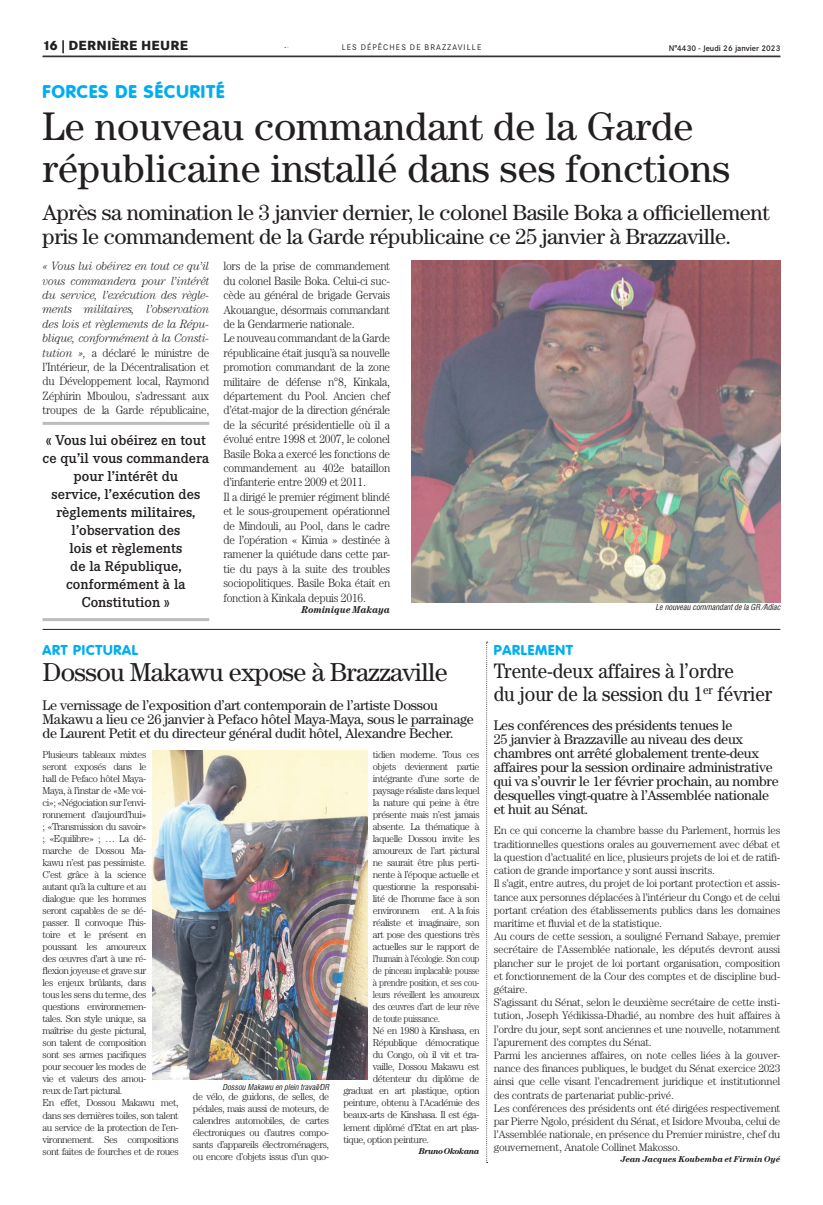
<style>
.page{position:relative;width:823px;height:1205px;background:#fff}
.page>*{position:absolute;margin:0;border:0;box-sizing:border-box;transform-origin:0 0}
.t1{font:40px/42px "Century";color:#231f20}
.t2{font:26px "Century";letter-spacing:-.025em;color:#231f20}
.t3{font:22px/24px "Century";letter-spacing:-.02em;color:#231f20}
.t4{font:21px/23px "Century";color:#231f20;scale:.9 1}
.t5{font:800 18px "Corporate Rounded";letter-spacing:.06em;color:#00aeef}
.t6{font:14px/14px "Century";letter-spacing:-.02em;color:#231f20}
.t7{font:500 14px/18px "Corporate EBQ";color:#231f20;text-align:center}
.t8{font:800 14px "Corporate Rounded";letter-spacing:.06em;color:#00aeef}
.t9{font:800 13px "Corporate SBQ";letter-spacing:.02em;color:#231f20}
.t10{font:300 12px/14.4px "Century";letter-spacing:-.025em;color:#231f20;scale:.93 1}
.t11{font:italic 300 12px/14.4px "Century";letter-spacing:-.025em;color:#231f20;text-align:justify;scale:.93 1}
.t12{font:300 11px/13.2px "Century";letter-spacing:-.025em;color:#231f20}
.t13{font:11px "Century";color:#ed028c}
.t14{font:300 10px/12px "Century";letter-spacing:-.05em;color:#231f20}
.t15{font:300 10px "Century";letter-spacing:-.05em;color:#231f20;scale:.9 1}
.t16{font:italic 700 10px "Century";color:#231f20;scale:.93 1}
.t17{font:italic 700 8.5px "Century";color:#231f20}
.t18{font:italic 700 8.5px "Century";letter-spacing:-.05em;color:#231f20}
.t19{font:italic 8px "Corporate Condensed";color:#231f20}
.t20{font:500 8px "Corporate SBQ";color:#231f20}
.t21{font:8px "Corporate SBQ";letter-spacing:.135em;color:#231f20}
.s1{color:#ffd500}
.s2{font-style:normal}
</style>
<div class="page">
<hr style="left:43px;top:56px;width:737px;height:1px;background:#231f20">
<hr style="left:43px;top:422px;width:166px;height:3px;background:#bcbdc0">
<hr style="left:43px;top:618px;width:166px;height:3px;background:#bcbdc0">
<img style="left:411px;top:261px;width:369px;height:341px">
<hr style="left:43px;top:629px;width:737px;height:1px;background:#231f20">
<svg style="left:486px;top:642px;width:1px;height:521px"></svg>
<img style="left:152px;top:750px;width:215px;height:330px">
<h3 class="t9" style="left:43px;top:38px;width:147px">16 | DERNIÈRE HEURE</h3>
<p class="t21" style="left:341px;top:43px;width:141px">LES DÉPÊCHES DE BRAZZAVILLE</p>
<p class="t20" style="left:668px;top:43px;width:113px">N°4430 - Jeudi 26 janvier 2023</p>
<p class="t13" style="left:284px;top:38px;width:7px">.<span class="s1">.</span></p>
<h3 class="t5" style="left:43px;top:81px;width:183px">FORCES DE SÉCURITÉ</h3>
<h1 class="t1" style="left:43px;top:104px;width:688px">Le nouveau commandant de la Garde républicaine installé dans ses fonctions</h1>
<h3 class="t3" style="left:43px;top:200px;width:728px">Après sa nomination le 3 janvier dernier, le colonel Basile Boka a officiellement pris le commandement de la Garde républicaine ce 25 janvier à Brazzaville.</h3>
<p class="t11" style="left:43px;top:259px;width:181px">« Vous lui obéirez en tout ce qu’il vous commandera pour l’intérêt du service, l’exécution des règle&shy;ments militaires, l’observation des lois et règlements de la Répu&shy;blique, conformément à la Consti&shy;tution », <span class="s2">a déclaré le ministre de l’Intérieur, de la Décentralisation et du Développement local, Raymond Zéphirin Mboulou, s’adressant aux troupes de la Garde républicaine,</span></p>
<p class="t10" style="left:223px;top:259px;width:181px">lors de la prise de commandement du colonel Basile Boka. Celui-ci suc&shy;cède au général de brigade Gervais Akouangue, désormais commandant de la Gendarmerie nationale.<br>Le nouveau commandant de la Garde républicaine était jusqu’à sa nouvelle promotion commandant de la zone militaire de défense n°8, Kinkala, département du Pool. Ancien chef d’état-major de la direction générale de la sécurité présidentielle où il a évolué entre 1998 et 2007, le colonel Basile Boka a exercé les fonctions de commandement au 402e bataillon d’infanterie entre 2009 et 2011.<br>Il a dirigé le premier régiment blindé et le sous-groupement opérationnel de Mindouli, au Pool, dans le cadre de l’opération « Kimia » destinée à ramener la quiétude dans cette par&shy;tie du pays à la suite des troubles sociopolitiques. Basile Boka était en fonction à Kinkala depuis 2016.</p>
<p class="t16" style="left:301px;top:603px;width:97px">Rominique Makaya</p>
<h3 class="t7" style="left:43px;top:431px;width:168px">« Vous lui obéirez en tout ce qu’il vous commandera pour l’intérêt du<br>service, l’exécution des règlements militaires, l’observation des<br>lois et règlements<br>de la République, conformément à la<br>Constitution »</h3>
<h3 class="t8" style="left:43px;top:642px;width:97px">ART PICTURAL</h3>
<h2 class="t2" style="left:43px;top:657px;width:406px">Dossou Makawu expose à Brazzaville</h2>
<h3 class="t6" style="left:43px;top:697px;width:432px">Le vernissage de l’exposition d’art contemporain de l’artiste Dossou<br>Makawu a lieu ce 26 janvier à Pefaco hôtel Maya-Maya, sous le parrainage de Laurent Petit et du directeur général dudit hôtel, Alexandre Becher.</h3>
<p class="t14" style="left:43px;top:749px;width:138px">Plusieurs tableaux mixtes<br>seront exposés dans le<br>hall de Pefaco hôtel Maya-<br>Maya, à l’instar de «Me voi-<br>ci»; «Négociation sur l’envi&shy;ronnement d’aujourd’hui»<br>; «Transmission du savoir»<br>; «Equilibre» ; … La dé-<br>marche de Dossou Ma-<br>kawu n’est pas pessimiste.<br>C’est grâce à la science<br>autant qu’à la culture et au dialogue que les hommes<br>seront capables de se dé-<br>passer. Il convoque l’his-<br>toire et le présent en poussant les amoureux<br>des œuvres d’art à une ré-<br>flexion joyeuse et grave sur<br>les enjeux brûlants, dans<br>tous les sens du terme, des questions environnemen-<br>tales. Son style unique, sa maîtrise du geste pictural,<br>son talent de composition<br>sont ses armes pacifiques<br>pour secouer les modes de<br>vie et valeurs des amou-<br>reux de l’art pictural.<br>En effet, Dossou Makawu met, dans ses dernières toiles, son talent au service de la protection de l’en&shy;vironnement. Ses compositions sont faites de fourches et de roues</p>
<p class="t19" style="left:222px;top:1082px;width:108px">Dossou Makawu en plein travail/DR</p>
<p class="t14" style="left:193px;top:1090px;width:138px;text-align:justify">de vélo, de guidons, de selles, de pédales, mais aussi de moteurs, de calendres automobiles, de cartes électroniques ou d’autres compo&shy;sants d’appareils électroménagers, ou encore d’objets issus d’un quo-</p>
<p class="t14" style="left:372px;top:749px;width:108px">tidien moderne. Tous ces</p>
<p class="t14" style="left:372px;top:761px;width:108px">objets deviennent partie</p>
<p class="t14" style="left:372px;top:773px;width:108px">intégrante d’une sorte de</p>
<p class="t14" style="left:372px;top:785px;width:108px">paysage réaliste dans lequel</p>
<p class="t14" style="left:372px;top:797px;width:108px">la nature qui peine à être</p>
<p class="t14" style="left:372px;top:809px;width:108px">présente mais n’est jamais</p>
<p class="t14" style="left:372px;top:821px;width:108px">absente. La thématique à</p>
<p class="t14" style="left:372px;top:833px;width:108px">laquelle Dossou invite les</p>
<p class="t14" style="left:372px;top:845px;width:108px">amoureux de l’art pictural</p>
<p class="t14" style="left:372px;top:857px;width:108px">ne saurait être plus perti-</p>
<p class="t14" style="left:372px;top:869px;width:108px">nente à l’époque actuelle et</p>
<p class="t14" style="left:372px;top:881px;width:108px">questionne la responsabi-</p>
<p class="t14" style="left:372px;top:893px;width:108px">lité de l’homme face à son</p>
<p class="t14" style="left:372px;top:905px;width:108px">environnem ent. A la fois</p>
<p class="t14" style="left:372px;top:917px;width:108px">réaliste et imaginaire, son</p>
<p class="t14" style="left:372px;top:929px;width:108px">art pose des questions très</p>
<p class="t14" style="left:372px;top:941px;width:108px">actuelles sur le rapport de</p>
<p class="t15" style="left:372px;top:953px;width:120px">l’humain à l’écologie. Son coup</p>
<p class="t15" style="left:372px;top:965px;width:120px">de pinceau implacable pousse</p>
<p class="t15" style="left:372px;top:977px;width:120px">à prendre position, et ses cou-</p>
<p class="t15" style="left:372px;top:989px;width:120px">leurs réveillent les amoureux</p>
<p class="t15" style="left:372px;top:1001px;width:120px">des œuvres d’art de leur rêve</p>
<p class="t15" style="left:372px;top:1013px;width:76px">de toute puissance.</p>
<p class="t14" style="left:372px;top:1025px;width:108px">Né en 1980 à Kinshasa, en</p>
<p class="t14" style="left:372px;top:1037px;width:108px">République démocratique</p>
<p class="t14" style="left:372px;top:1049px;width:108px">du Congo, où il vit et tra-</p>
<p class="t14" style="left:372px;top:1061px;width:108px">vaille, Dossou Makawu est</p>
<p class="t14" style="left:372px;top:1073px;width:108px">détenteur du diplôme de</p>
<p class="t14" style="left:343px;top:1085px;width:138px">graduat en art plastique, option</p>
<p class="t14" style="left:343px;top:1097px;width:138px">peinture, obtenu à l’Académie des</p>
<p class="t14" style="left:343px;top:1109px;width:138px">beaux-arts de Kinshasa. Il est éga-</p>
<p class="t14" style="left:343px;top:1121px;width:138px">lement diplômé d’Etat en art plas-</p>
<p class="t14" style="left:343px;top:1133px;width:87px">tique, option peinture.</p>
<p class="t18" style="left:418px;top:1145px;width:62px">Bruno Okokana</p>
<p class="t19" style="left:655px;top:602px;width:126px">Le nouveau commandant de la GR /Adiac</p>
<h3 class="t8" style="left:493px;top:642px;width:80px">PARLEMENT</h3>
<h3 class="t4" style="left:493px;top:659px;width:311px">Trente-deux affaires à l’ordre<br>du jour de la session du 1<sup>er</sup> février</h3>
<p class="t6" style="left:493px;top:717px;width:286px">Les conférences des présidents tenues le<br>25 janvier à Brazzaville au niveau des deux chambres ont arrêté globalement trente-deux affaires pour la session ordinaire administrative qui va s’ouvrir le 1er février prochain, au nombre desquelles vingt-quatre à l’Assemblée nationale et huit au Sénat.</p>
<p class="t12" style="left:493px;top:824px;width:288px">En ce qui concerne la chambre basse du Parlement, hormis les traditionnelles questions orales au gouvernement avec débat et la question d’actualité en lice, plusieurs projets de loi et de ratifi&shy;cation de grande importance y sont aussi inscrits.<br>Il s’agit, entre autres, du projet de loi portant protection et assis&shy;tance aux personnes déplacées à l’intérieur du Congo et de celui portant création des établissements publics dans les domaines maritime et fluvial et de la statistique.<br>Au cours de cette session, a souligné Fernand Sabaye, premier secrétaire de l’Assemblée nationale, les députés devront aussi plancher sur le projet de loi portant organisation, composition et fonctionnement de la Cour des comptes et de discipline bud&shy;gétaire.<br>S’agissant du Sénat, selon le deuxième secrétaire de cette insti&shy;tution, Joseph Yédikissa-Dhadié, au nombre des huit affaires à l’ordre du jour, sept sont anciennes et une nouvelle, notamment l’apurement des comptes du Sénat.<br>Parmi les anciennes affaires, on note celles liées à la gouver&shy;nance des finances publiques, le budget du Sénat exercice 2023 ainsi que celle visant l’encadrement juridique et institutionnel des contrats de partenariat public-privé.<br>Les conférences des présidents ont été dirigées respectivement par Pierre Ngolo, président du Sénat, et Isidore Mvouba, celui de l’Assemblée nationale, en présence du Premier ministre, chef du gouvernement, Anatole Collinet Makosso.</p>
<p class="t17" style="left:620px;top:1154px;width:161px">Jean Jacques Koubemba et Firmin Oyé</p>
</div>
